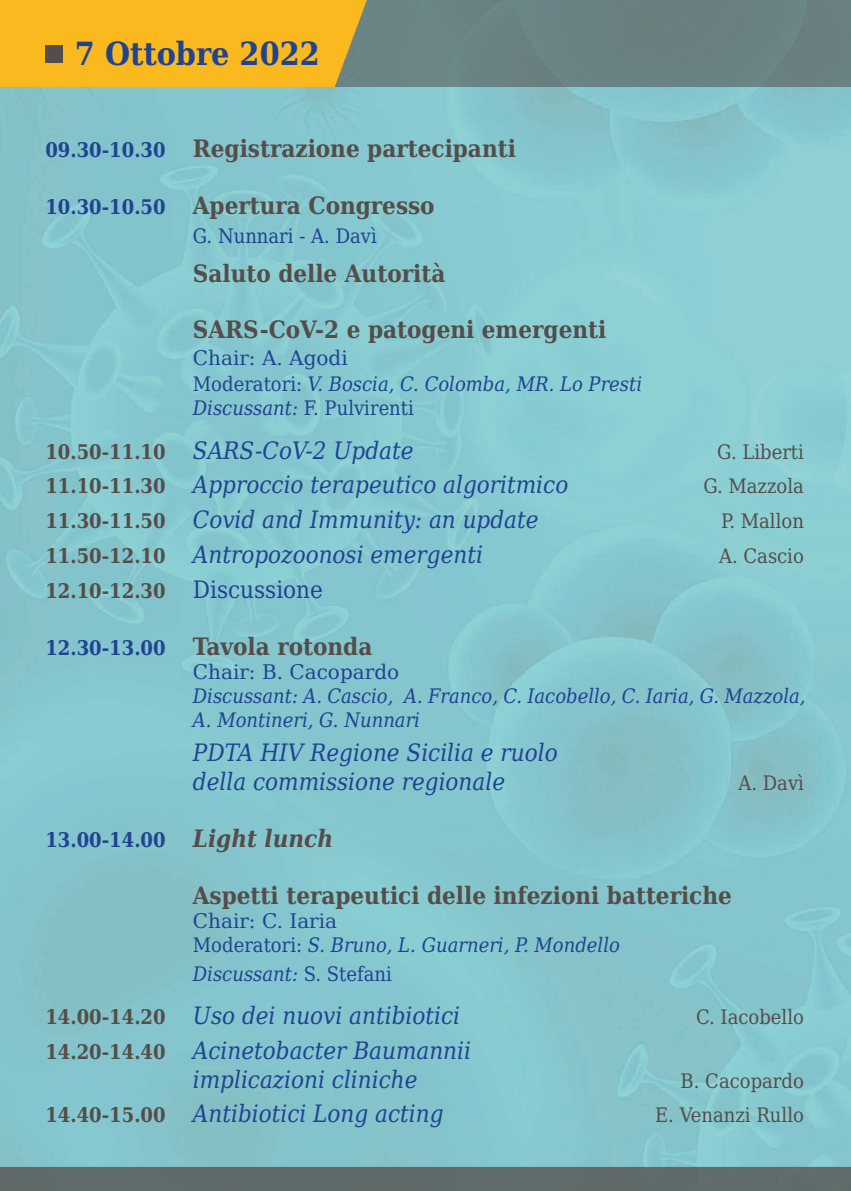
<style>
.page{position:relative;width:851px;height:1191px;background:#fff}
.page>*{position:absolute;margin:0;border:0;box-sizing:border-box;transform-origin:0 0}
.t1{font:700 32px "DejaVu Serif Condensed";color:#204392}
.t2{font:italic 24px/28.8px "DejaVu Serif Condensed";color:#204392}
.t3{font:700 24px "DejaVu Serif Condensed";color:#544d4a}
.t4{font:italic 20px/24px "DejaVu Serif Condensed";color:#204392}
.t5{font:20px "DejaVu Serif Condensed";color:#544d4a}
.t6{font:20px "DejaVu Serif";color:#204392}
.t7{font:700 20px "DejaVu Serif";color:#544d4a;scale:.9 1}
.t8{font:700 20px "DejaVu Serif";color:#204392;scale:.9 1}
.t9{font:20px "DejaVu Serif Condensed";color:#204392}
.s1{font-family:"DejaVu Serif";font-size:20px;color:#204392}
.s2{font-style:normal}
.s3{font-family:"DejaVu Serif";font-weight:700;font-style:normal;font-size:20px;color:#544d4a}
.s4{font-family:"DejaVu Serif Condensed";font-weight:400;font-size:24px;color:#204392}
.s5{font-family:"DejaVu Serif Condensed";font-style:italic;font-size:24px;color:#544d4a}
</style>
<div class="page">
<div style="left:0;top:0;width:850px;height:87px;background:#6a8284"></div>
<div style="left:0;top:0;width:367px;height:87px;background:#f9b91f"></div>
<svg style="left:0;top:1130px;width:850px;height:61px;background:#76a1a5"></svg>
<div style="left:45px;top:46px;width:17px;height:17px;background:#544d4a"></div>
<h1 class="t1" style="left:75px;top:28px;width:246px">7 Ottobre 2022</h1>
<p class="t3" style="left:45px;top:130px;width:472px"><span class="s1">09.30-10.30</span> Registrazione partecipanti</p>
<p class="t3" style="left:45px;top:186px;width:391px"><span class="s1">10.30-10.50</span> Apertura Congresso</p>
<p class="t9" style="left:193px;top:221px;width:185px">G. Nunnari - A. Davì</p>
<p class="t3" style="left:193px;top:254px;width:254px">Saluto delle Autorità</p>
<p class="t3" style="left:193px;top:311px;width:415px">SARS-CoV-2 e patogeni emergenti</p>
<p class="t6" style="left:193px;top:343px;width:156px">Chair: A. Agodi</p>
<p class="t4" style="left:193px;top:372px;width:450px"><span class="s2">Moderatori:</span> V. Boscia, C. Colomba, MR. Lo Presti<br>Discussant: <span class="s2">F. Pulvirenti</span></p>
<p class="t2" style="left:45px;top:435px;width:369px"><span class="s3">10.50-11.10</span> SARS-CoV-2 Update</p>
<p class="t5" style="left:717px;top:436px;width:88px">G. Liberti</p>
<p class="t2" style="left:45px;top:470px;width:524px"><span class="s3">11.10-11.30</span> Approccio terapeutico algoritmico</p>
<p class="t5" style="left:703px;top:471px;width:102px">G. Mazzola</p>
<p class="t2" style="left:45px;top:504px;width:494px"><span class="s3">11.30-11.50</span> Covid and Immunity: an update</p>
<p class="t5" style="left:721px;top:506px;width:84px">P. Mallon</p>
<p class="t2" style="left:45px;top:539px;width:439px"><span class="s3">11.50-12.10</span> Antropozoonosi emergenti</p>
<p class="t5" style="left:719px;top:541px;width:86px">A. Cascio</p>
<p class="t7" style="left:45px;top:575px;width:310px">12.10-12.30 <span class="s4">Discussione</span></p>
<p class="t3" style="left:45px;top:627px;width:328px"><span class="s1">12.30-13.00</span> Tavola rotonda</p>
<p class="t6" style="left:193px;top:656px;width:208px">Chair: B. Cacopardo</p>
<p class="t4" style="left:193px;top:683px;width:614px">Discussant: A. Cascio, A. Franco, C. Iacobello, C. Iaria, G. Mazzola,<br>A. Montineri, G. Nunnari</p>
<p class="t2" style="left:193px;top:738px;width:366px">PDTA HIV Regione Sicilia e ruolo della commissione regionale</p>
<p class="t5" style="left:738px;top:768px;width:67px">A. Davì</p>
<p class="t8" style="left:45px;top:824px;width:321px">13.00-14.00 <span class="s5">Light lunch</span></p>
<p class="t3" style="left:193px;top:876px;width:540px">Aspetti terapeutici delle infezioni batteriche</p>
<p class="t6" style="left:193px;top:905px;width:146px">Chair: C. Iaria</p>
<p class="t4" style="left:193px;top:930px;width:428px;line-height:28.8px"><span class="s2">Moderatori:</span> S. Bruno, L. Guarneri, P. Mondello<br>Discussant: <span class="s2">S. Stefani</span></p>
<p class="t2" style="left:45px;top:1000px;width:416px"><span class="s3">14.00-14.20</span> Uso dei nuovi antibiotici</p>
<p class="t5" style="left:696px;top:1001px;width:109px">C. Iacobello</p>
<p class="t2" style="left:193px;top:1035px;width:280px;text-indent:-147px"><span class="s3">14.20-14.40</span> Acinetobacter Baumannii implicazioni cliniche</p>
<p class="t5" style="left:680px;top:1065px;width:125px">B. Cacopardo</p>
<p class="t2" style="left:45px;top:1098px;width:399px"><span class="s3">14.40-15.00</span> Antibiotici Long acting</p>
<p class="t5" style="left:655px;top:1100px;width:150px">E. Venanzi Rullo</p>
</div>
